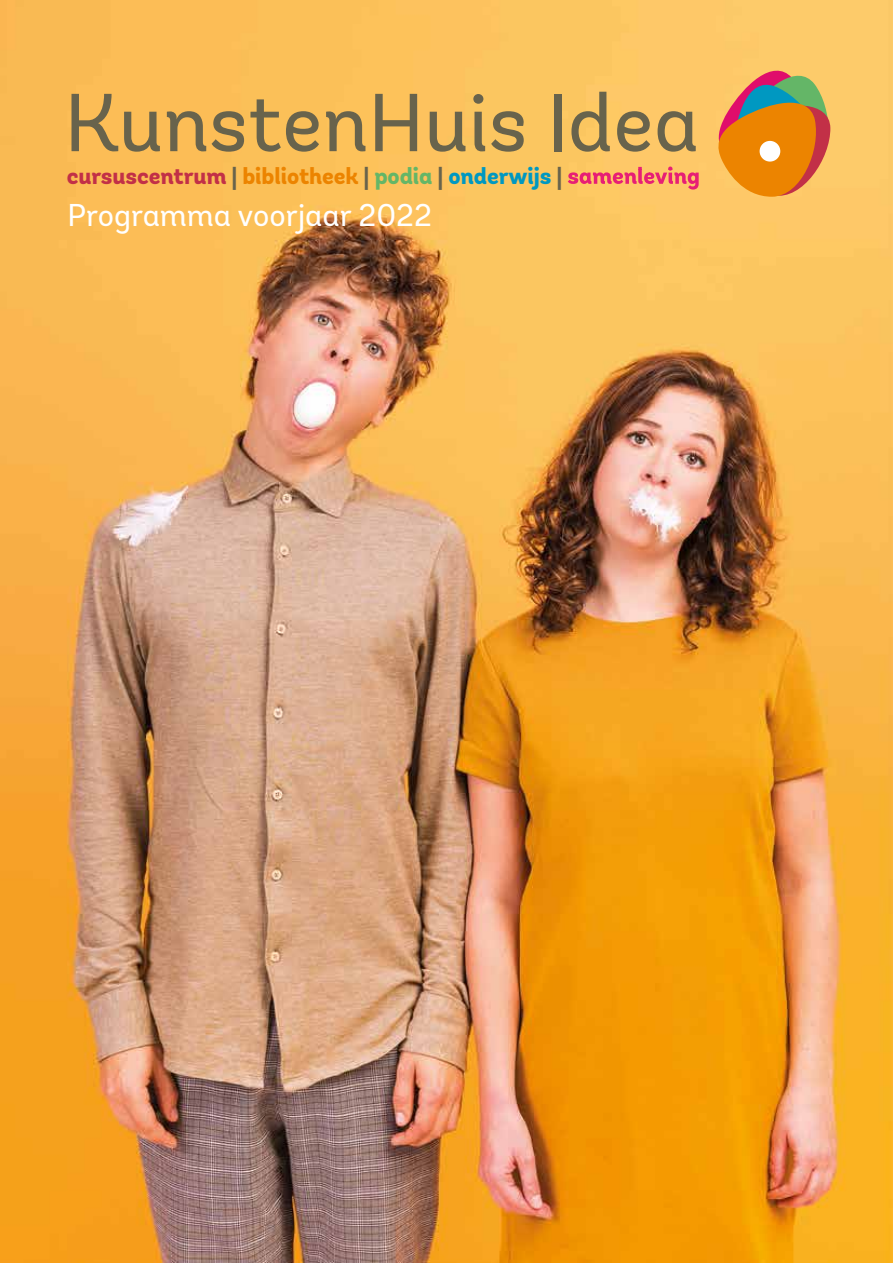
<style>
.page{position:relative;width:893px;height:1263px;background:#fff}
.page>*{position:absolute;margin:0;border:0;box-sizing:border-box;transform-origin:0 0}
.t1{font:81.9px "Andes";color:#68634c}
.t2{font:31.5px "Andes";color:#fff}
.t3{font:800 23.25px "Andes";letter-spacing:-.005em;color:#c23047}
.s1{color:#68634c}
.s2{color:#ec8400}
.s3{color:#64b667}
.s4{color:#0098c1}
.s5{color:#bfbfbf}
</style>
<div class="page">
<img style="left:0;top:0;width:893px;height:1263px">
<svg style="left:711px;top:57px;width:124px;height:144px;background:#dc9944"></svg>
<div style="left:760px;top:141px;width:20px;height:21px;background:#fff;border-radius:50%"></div>
<h1 class="t1" style="left:64px;top:73px;width:636px">KunstenHuis Idea</h1>
<p class="t3" style="left:67px;top:161px;width:635px">cursuscentrum <span class="s1">|</span> <span class="s2">bibliotheek</span> <span class="s1">|</span> <span class="s3">podia</span> <span class="s1">|</span> <span class="s4">onderwijs</span> <span class="s1">|</span> <span class="s5">samenleving</span></p>
<h2 class="t2" style="left:68px;top:196px;width:366px">Programma voorjaar 2022</h2>
</div>
